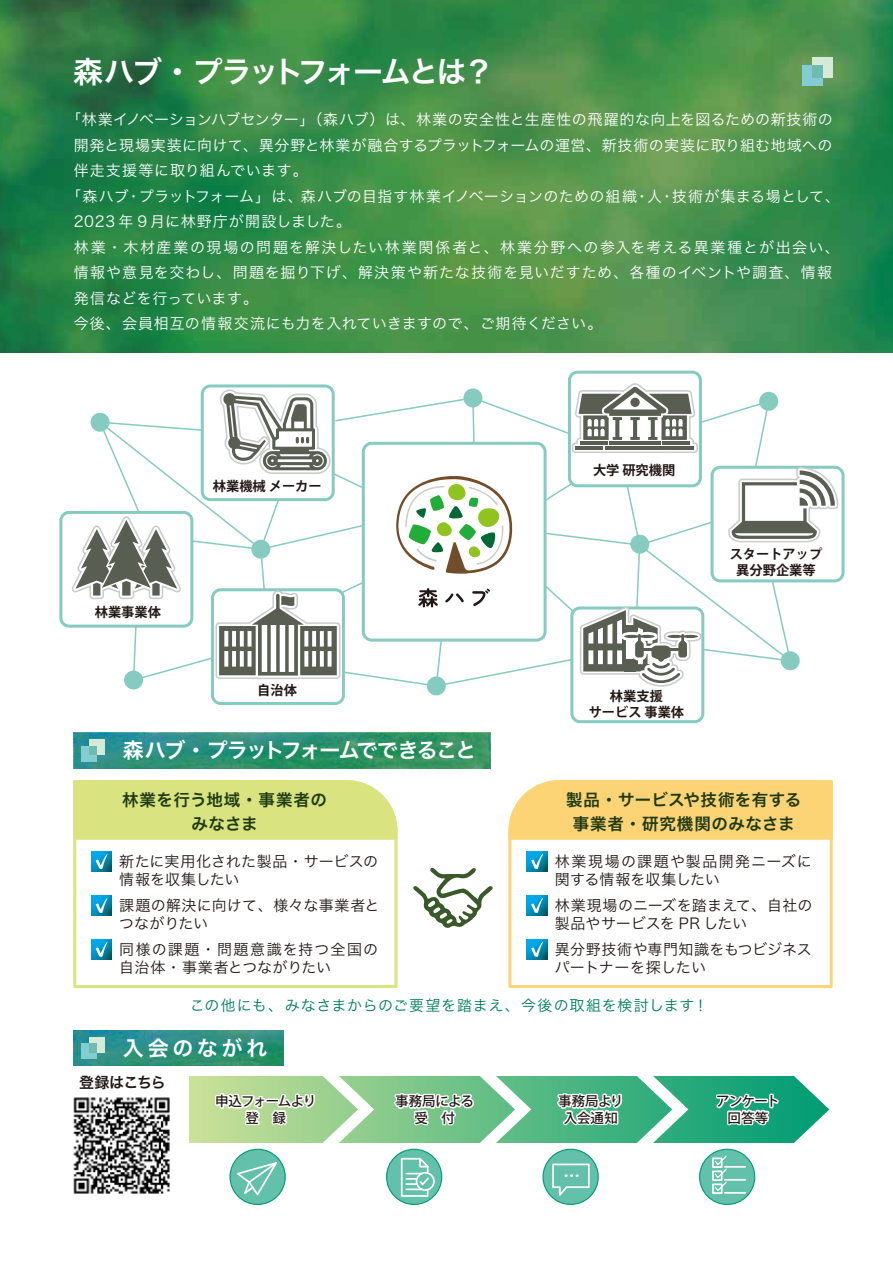
<style>
.page{position:relative;width:893px;height:1263px;background:#fff}
.page>*{position:absolute;margin:0;border:0;box-sizing:border-box;transform-origin:0 0}
.t1{font:30px "Hira Kaku Pro W6";letter-spacing:-.075em;color:#fff}
.t2{font:21px "Hira Kaku Pro W6";letter-spacing:-.08em;color:#fff}
.t3{font:21px "Hira Kaku Pro W6";letter-spacing:-.055em;color:#fff}
.t4{font:16.5px/24px "Hira Kaku Pro W6";letter-spacing:.03em;color:#1f3a13;text-align:center}
.t5{font:15px "Hira Kaku Pro W3";letter-spacing:.04em;color:#fff}
.t6{font:15px "Hira Kaku Pro W3";letter-spacing:.015em;color:#fff}
.t7{font:15px/18px "Hira Kaku Pro W3";letter-spacing:.02em;color:#221815}
.t8{font:15px "Hira Kaku Pro W3";letter-spacing:.02em;color:#fff}
.t9{font:15px "Hira Kaku Pro W3";letter-spacing:.1em;color:#fff}
.t10{font:15px "Hira Kaku Pro W3";letter-spacing:.045em;color:#007e5c}
.t11{font:15px/18px "Hira Kaku Pro W3";letter-spacing:.06em;color:#221815}
.t12{font:15px/18px "Hira Kaku Pro W3";letter-spacing:.07em;color:#221815}
.t13{font:15px/18px "Hira Kaku Pro W3";color:#221815}
.t14{font:15px "Hira Kaku Pro W6";letter-spacing:-.05em;color:#221815}
.t15{font:500 13.5px/16.5px "Koz Go Pr 6 N";letter-spacing:-.045em;color:#221815;text-align:center}
.t16{font:500 13.5px/16.5px "Koz Go Pr 6 N";letter-spacing:-.065em;color:#221815;text-align:center}
.t17{font:500 13.5px/16.5px "Koz Go Pr 6 N";letter-spacing:-.01em;color:#221815;text-align:center}
.t18{font:700 13.2px/15.8px "Koz Go Pr 6 N";color:#221815;text-align:center}
</style>
<div class="page">
<img style="left:0;top:0;width:893px;height:353px">
<svg style="left:73px;top:841px;width:325px;height:148px"></svg>
<svg style="left:508px;top:841px;width:325px;height:148px"></svg>
<div style="left:508px;top:780px;width:325px;height:61px;background:#fcd475"></div>
<div style="left:73px;top:780px;width:325px;height:61px;background:#d9e480"></div>
<svg style="left:74px;top:733px;width:416px;height:35px;background:#2d9071"></svg>
<div style="left:82px;top:746px;width:15px;height:15px;background:#83ccd2"></div>
<svg style="left:89px;top:739px;width:16px;height:16px"></svg>
<svg style="left:413px;top:867px;width:80px;height:61px"></svg>
<img style="left:91px;top:851px;width:21px;height:21px">
<svg style="left:96px;top:853px;width:11px;height:16px"></svg>
<img style="left:91px;top:895px;width:21px;height:21px">
<svg style="left:96px;top:897px;width:11px;height:16px"></svg>
<img style="left:91px;top:939px;width:21px;height:21px">
<svg style="left:96px;top:941px;width:11px;height:16px"></svg>
<img style="left:527px;top:851px;width:20px;height:21px">
<svg style="left:531px;top:853px;width:12px;height:16px"></svg>
<img style="left:527px;top:895px;width:20px;height:21px">
<svg style="left:531px;top:897px;width:12px;height:16px"></svg>
<img style="left:527px;top:939px;width:20px;height:21px">
<div style="left:803px;top:65px;width:20px;height:21px;background:#83ccd2"></div>
<svg style="left:813px;top:58px;width:20px;height:20px"></svg>
<svg style="left:74px;top:1030px;width:210px;height:36px;background:#2b8f80"></svg>
<div style="left:82px;top:1043px;width:15px;height:16px;background:#83ccd2"></div>
<svg style="left:89px;top:1037px;width:16px;height:16px"></svg>
<svg style="left:189px;top:1076px;width:599px;height:67px;background:#53b882"></svg>
<svg style="left:631px;top:1076px;width:57px;height:67px"></svg>
<svg style="left:788px;top:1076px;width:42px;height:67px"></svg>
<svg style="left:712px;top:1091px;width:69px;height:36px"></svg>
<div style="left:387px;top:1149px;width:55px;height:55px;background:#63c0ab;border-radius:50%"></div>
<svg style="left:543px;top:1149px;width:55px;height:55px"></svg>
<div style="left:700px;top:1149px;width:55px;height:55px;background:#63c0ab;border-radius:50%"></div>
<div style="left:699px;top:1149px;width:56px;height:56px;border:1px solid #009c74;border-radius:50%"></div>
<svg style="left:214px;top:1076px;width:160px;height:125px"></svg>
<svg style="left:393px;top:941px;width:150px;height:260px"></svg>
<svg style="left:551px;top:944px;width:73px;height:257px"></svg>
<hr style="left:725px;top:1166px;width:20px;height:2px;background:#fff">
<div style="left:712px;top:1157px;width:10px;height:11px;border:2px solid #fff"></div>
<hr style="left:725px;top:1179px;width:20px;height:2px;background:#fff">
<div style="left:712px;top:1170px;width:10px;height:11px;border:2px solid #fff"></div>
<hr style="left:725px;top:1192px;width:20px;height:2px;background:#fff">
<div style="left:712px;top:1183px;width:10px;height:11px;border:2px solid #fff"></div>
<svg style="left:714px;top:1155px;width:14px;height:37px"></svg>
<img style="left:73px;top:1097px;width:97px;height:97px">
<div style="left:124px;top:670px;width:19px;height:19px;background:#85cbbf;border-radius:50%"></div>
<div style="left:427px;top:676px;width:19px;height:19px;background:#85cbbf;border-radius:50%"></div>
<div style="left:211px;top:588px;width:134px;height:117px;border:3px solid #85cbbf;border-radius:8px"></div>
<div style="left:59px;top:511px;width:134px;height:117px;border:3px solid #85cbbf;border-radius:8px"></div>
<div style="left:568px;top:371px;width:134px;height:116px;border:3px solid #85cbbf;border-radius:8px"></div>
<div style="left:710px;top:466px;width:134px;height:116px;border:3px solid #85cbbf;border-radius:8px"></div>
<div style="left:570px;top:606px;width:134px;height:117px;border:3px solid #85cbbf;border-radius:8px"></div>
<svg style="left:70px;top:381px;width:769px;height:307px"></svg>
<h1 class="t1" style="left:73px;top:44px;width:422px">森ハブ・プラットフォームとは？</h1>
<p class="t6" style="left:66px;top:106px;width:768px">「林業イノベーションハブセンター」（森ハブ）は、林業の安全性と生産性の飛躍的な向上を図るための新技術の</p>
<p class="t8" style="left:74px;top:132px;width:760px">開発と現場実装に向けて、異分野と林業が融合するプラットフォームの運営、新技術の実装に取り組む地域への</p>
<p class="t5" style="left:74px;top:157px;width:236px">伴走支援等に取り組んでいます。</p>
<p class="t6" style="left:66px;top:183px;width:775px">「森ハブ・プラットフォーム」は、森ハブの目指す林業イノベーションのための組織・人・技術が集まる場として、</p>
<p class="t5" style="left:74px;top:208px;width:279px">2023 年 9 月に林野庁が開設しました。</p>
<p class="t9" style="left:74px;top:234px;width:768px">林業・木材産業の現場の問題を解決したい林業関係者と、林業分野への参入を考える異業種とが出会い、</p>
<p class="t5" style="left:74px;top:259px;width:760px">情報や意見を交わし、問題を掘り下げ、解決策や新たな技術を見いだすため、各種のイベントや調査、情報</p>
<p class="t5" style="left:74px;top:285px;width:186px">発信などを行っています。</p>
<p class="t5" style="left:74px;top:310px;width:530px">今後、会員相互の情報交流にも力を入れていきますので、ご期待ください。</p>
<p class="t18" style="left:95px;top:605px;width:68px">林業事業体</p>
<p class="t18" style="left:213px;top:479px;width:110px">林業機械 メーカー</p>
<p class="t18" style="left:257px;top:682px;width:41px">自治体</p>
<p class="t18" style="left:593px;top:463px;width:84px">大学 研究機関</p>
<p class="t18" style="left:589px;top:689px;width:97px">林業支援<br>サービス 事業体</p>
<p class="t18" style="left:730px;top:547px;width:94px">スタートアップ異分野企業等</p>
<h2 class="t2" style="left:123px;top:731px;width:355px">森ハブ・プラットフォームでできること</h2>
<p class="t4" style="left:122px;top:787px;width:206px">林業を行う地域・事業者のみなさま</p>
<p class="t4" style="left:566px;top:787px;width:237px">製品・サービスや技術を有する事業者・研究機関のみなさま</p>
<p class="t13" style="left:119px;top:851px;width:260px">新たに実用化された製品・サービスの情報を収集したい</p>
<p class="t7" style="left:119px;top:895px;width:262px">課題の解決に向けて、様々な事業者とつながりたい</p>
<p class="t11" style="left:119px;top:939px;width:260px">同様の課題・問題意識を持つ全国の自治体・事業者とつながりたい</p>
<p class="t12" style="left:555px;top:851px;width:259px">林業現場の課題や製品開発ニーズに関する情報を収集したい</p>
<p class="t7" style="left:555px;top:895px;width:259px">林業現場のニーズを踏まえて、自社の製品やサービスを PR したい</p>
<p class="t7" style="left:555px;top:939px;width:258px">異分野技術や専門知識をもつビジネスパートナーを探したい</p>
<p class="t10" style="left:190px;top:992px;width:520px">この他にも、みなさまからのご要望を踏まえ、今後の取組を検討します！</p>
<h2 class="t3" style="left:123px;top:1029px;width:146px">入会のながれ</h2>
<p class="t16" style="left:215px;top:1093px;width:102px">申込フォームより登　録</p>
<p class="t15" style="left:395px;top:1093px;width:80px">事務局による受　付</p>
<p class="t17" style="left:558px;top:1093px;width:67px">事務局より入会通知</p>
<p class="t15" style="left:716px;top:1093px;width:65px">アンケート回答等</p>
<p class="t14" style="left:79px;top:1069px;width:88px">登録はこちら</p>
</div>
